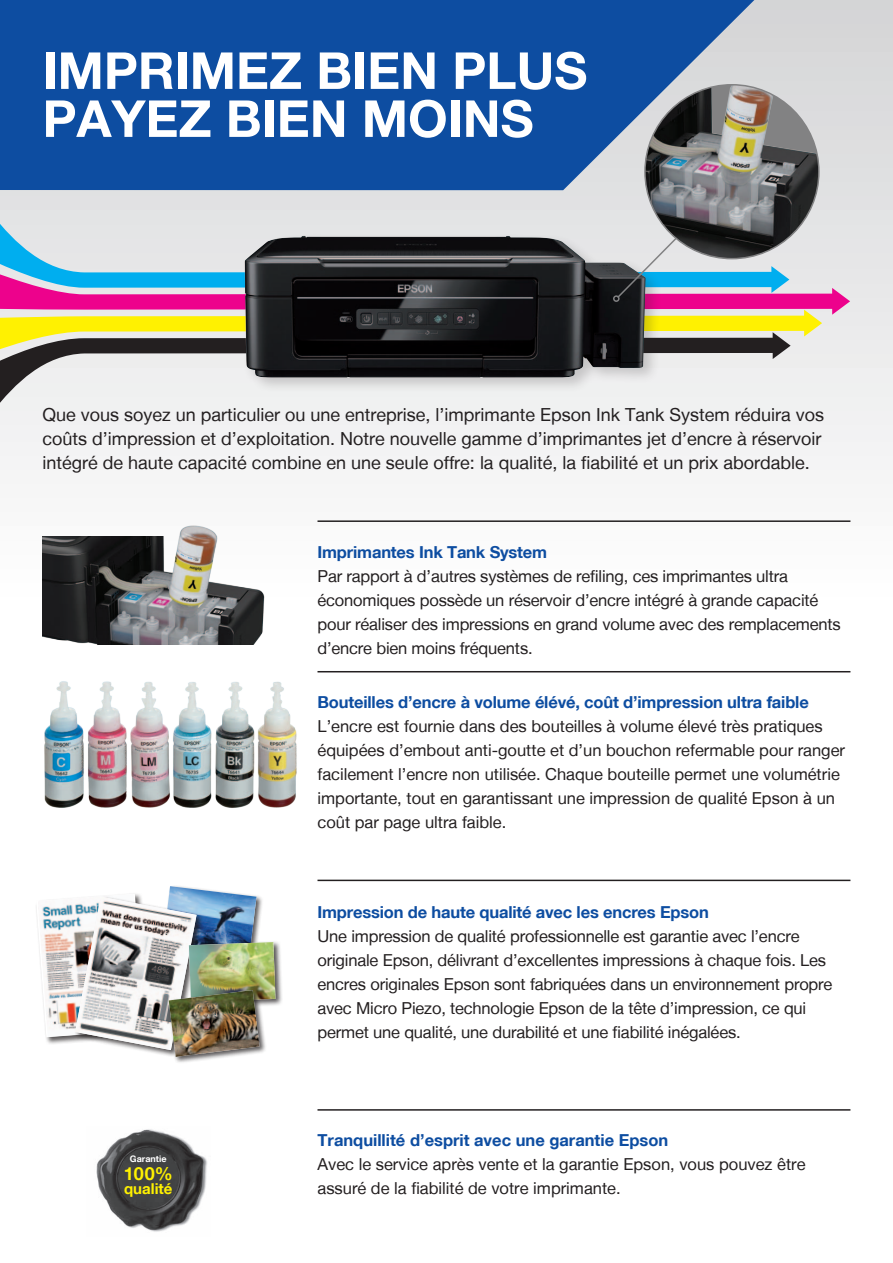
<style>
.page{position:relative;width:893px;height:1263px;background:#fff}
.page>*{position:absolute;margin:0;border:0;box-sizing:border-box;transform-origin:0 0}
.t1{font:700 51px/48px "Helvetica Neue LT";color:#fff}
.t2{font:18px/24px "Helvetica Neue LT";color:#231f20}
.t3{font:700 18px "Helvetica Neue LT";color:#fff101}
.t4{font:16.5px/24px "Helvetica Neue LT";letter-spacing:-.01em;color:#231f20}
.t5{font:700 16.5px "Helvetica Neue LT";letter-spacing:-.01em;color:#0d4da1}
.t6{font:700 15px "Helvetica Neue LT";color:#fff101}
.t7{font:700 9px "Helvetica Neue LT";color:#fff}
</style>
<div class="page">
<div style="left:0;top:0;width:893px;height:601px;background:linear-gradient(to bottom,#d3d4d5,#fefefe)"></div>
<div style="left:0;top:354px;width:791px;height:82px;background:#f0f1f1"></div>
<hr style="left:317px;top:520px;width:533px;height:2px;background:#231f20">
<img style="left:96px;top:1129px;width:111px;height:103px">
<div style="left:241px;top:233px;width:421px;height:161px;background:#231f20;opacity:.2"></div>
<img style="left:245px;top:354px;width:401px;height:24px">
<img style="left:44px;top:681px;width:253px;height:127px">
<div style="left:0;top:0;width:754px;height:184px;background:#0d4da1"></div>
<hr style="left:317px;top:671px;width:533px;height:1px;background:#231f20">
<hr style="left:317px;top:880px;width:533px;height:1px;background:#231f20">
<hr style="left:317px;top:1109px;width:533px;height:2px;background:#231f20">
<svg style="left:0;top:184px;width:850px;height:170px;background:#8d8a8c"></svg>
<div style="left:613px;top:295px;width:7px;height:7px;border:2px solid #828283;border-radius:50%"></div>
<img style="left:645px;top:85px;width:174px;height:174px;border-radius:87px">
<img style="left:43px;top:537px;width:230px;height:107px">
<img style="left:170px;top:523px;width:67px;height:84px">
<div style="left:188px;top:940px;width:95px;height:69px;background:#231f20;opacity:.75"></div>
<div style="left:167px;top:989px;width:100px;height:75px;background:#231f20;opacity:.75"></div>
<img style="left:36px;top:886px;width:239px;height:171px">
<img style="left:169px;top:990px;width:91px;height:67px">
<h1 class="t1" style="left:43px;top:46px;width:546px">IMPRIMEZ BIEN PLUS<br>PAYEZ BIEN MOINS</h1>
<p class="t2" style="left:43px;top:402px;width:783px">Que vous soyez un particulier ou une entreprise, l’imprimante Epson Ink Tank System réduira vos coûts d’impression et d’exploitation. Notre nouvelle gamme d’imprimantes jet d’encre à réservoir intégré de haute capacité combine en une seule offre: la qualité, la fiabilité et un prix abordable.</p>
<p class="t5" style="left:317px;top:541px;width:231px">Imprimantes Ink Tank System</p>
<p class="t4" style="left:317px;top:563px;width:525px">Par rapport à d’autres systèmes de refiling, ces imprimantes ultra économiques possède un réservoir d’encre intégré à grande capacité pour réaliser des impressions en grand volume avec des remplacements d’encre bien moins fréquents.</p>
<p class="t5" style="left:317px;top:692px;width:493px">Bouteilles d’encre à volume élévé, coût d’impression ultra faible</p>
<p class="t4" style="left:317px;top:714px;width:529px">L’encre est fournie dans des bouteilles à volume élevé très pratiques équipées d’embout anti-goutte et d’un bouchon refermable pour ranger facilement l’encre non utilisée. Chaque bouteille permet une volumétrie importante, tout en garantissant une impression de qualité Epson à un coût par page ultra faible.</p>
<p class="t7" style="left:130px;top:1154px;width:38px">Garantie</p>
<p class="t3" style="left:124px;top:1163px;width:50px">100%</p>
<p class="t6" style="left:124px;top:1179px;width:50px">qualité</p>
<p class="t5" style="left:317px;top:902px;width:393px">Impression de haute qualité avec les encres Epson</p>
<p class="t4" style="left:317px;top:924px;width:516px">Une impression de qualité professionnelle est garantie avec l’encre originale Epson, délivrant d’excellentes impressions à chaque fois. Les encres originales Epson sont fabriquées dans un environnement propre avec Micro Piezo, technologie Epson de la tête d’impression, ce qui permet une qualité, une durabilité et une fiabilité inégalées.</p>
<p class="t5" style="left:317px;top:1130px;width:352px">Tranquillité d’esprit avec une garantie Epson</p>
<p class="t4" style="left:317px;top:1152px;width:490px">Avec le service après vente et la garantie Epson, vous pouvez être assuré de la fiabilité de votre imprimante.</p>
</div>
